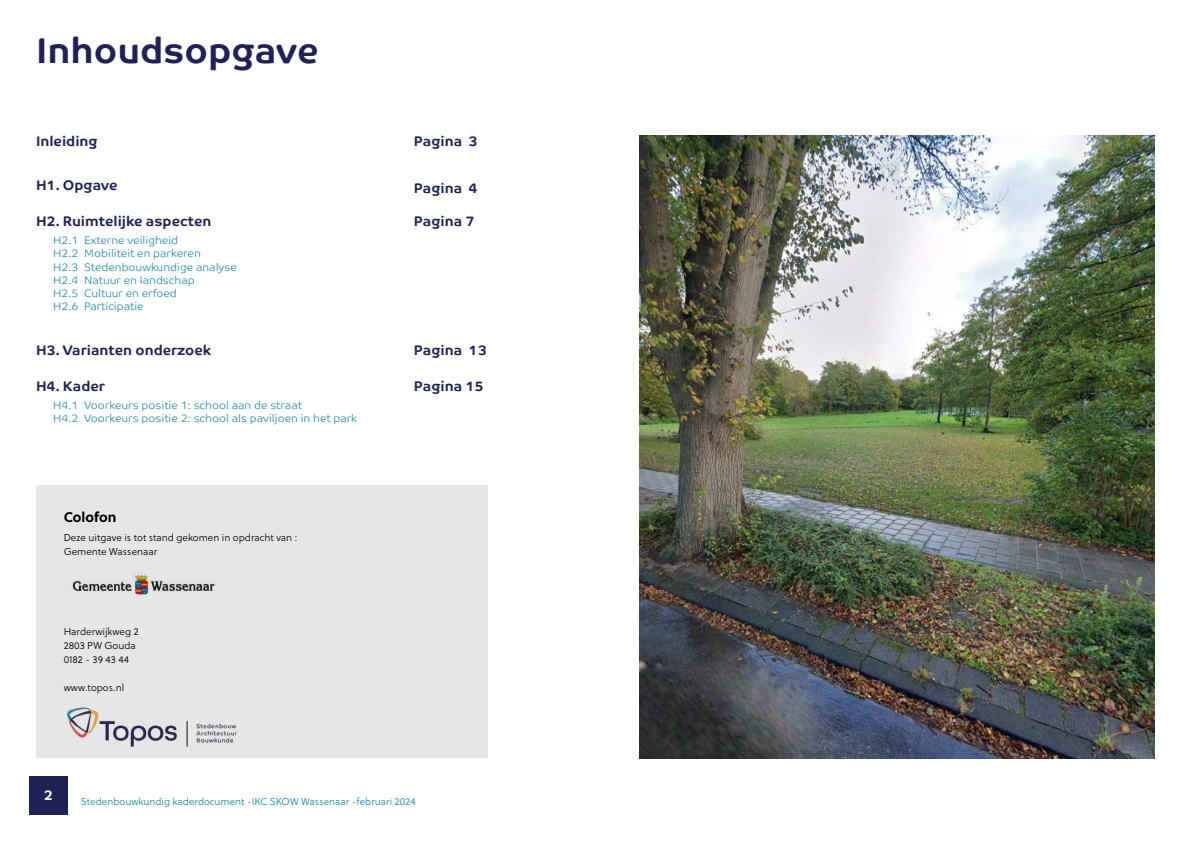
<style>
.page{position:relative;width:1191px;height:842px;background:#fff}
.page>*{position:absolute;margin:0;border:0;box-sizing:border-box;transform-origin:0 0}
.t1{font:700 36px "Co Text";color:#212157}
.t2{font:700 14px "Co Text";color:#212157}
.t3{font:700 14px "Soleil";color:#000}
.t4{font:700 14px "Co Text";color:#fff}
.t5{font:300 11px/13.2px "Co Text";color:#1c89a2}
.t6{font:300 10px/14px "Soleil";color:#000}
.t7{font:300 10px "Soleil";color:#1589a2}
</style>
<div class="page">
<div style="left:29px;top:776px;width:39px;height:38px;background:#212157"></div>
<div style="left:36px;top:485px;width:451px;height:273px;background:#e6e6e6"></div>
<img style="left:67px;top:707px;width:171px;height:40px">
<img style="left:72px;top:572px;width:143px;height:25px">
<img style="left:639px;top:135px;width:516px;height:623px">
<h1 class="t1" style="left:36px;top:35px;width:284px">Inhoudsopgave</h1>
<p class="t2" style="left:36px;top:135px;width:63px">Inleiding</p>
<p class="t2" style="left:36px;top:179px;width:83px">H1. Opgave</p>
<p class="t2" style="left:36px;top:215px;width:177px">H2. Ruimtelijke aspecten</p>
<p class="t5" style="left:53px;top:235px;width:185px">H2.1 Externe veiligheid<br>H2.2 Mobiliteit en parkeren<br>H2.3 Stedenbouwkundige analyse<br>H2.4 Natuur en landschap<br>H2.5 Cultuur en erfoed<br>H2.6 Participatie</p>
<p class="t2" style="left:36px;top:344px;width:177px">H3. Varianten onderzoek</p>
<p class="t2" style="left:36px;top:380px;width:70px">H4. Kader</p>
<p class="t5" style="left:53px;top:399px;width:305px">H4.1 Voorkeurs positie 1: school aan de straat<br>H4.2 Voorkeurs positie 2: school als paviljoen in het park</p>
<p class="t3" style="left:64px;top:511px;width:54px">Colofon</p>
<p class="t6" style="left:64px;top:532px;width:235px">Deze uitgave is tot stand gekomen in opdracht van :<br>Gemente Wassenaar</p>
<p class="t6" style="left:64px;top:626px;width:76px">Harderwijkweg 2<br>2803 PW Gouda<br>0182 - 39 43 44</p>
<p class="t6" style="left:64px;top:682px;width:62px">www.topos.nl</p>
<p class="t2" style="left:414px;top:135px;width:66px">Pagina 3</p>
<p class="t2" style="left:414px;top:182px;width:66px">Pagina 4</p>
<p class="t2" style="left:414px;top:215px;width:62px">Pagina 7</p>
<p class="t2" style="left:414px;top:344px;width:75px">Pagina 13</p>
<p class="t2" style="left:414px;top:380px;width:71px">Pagina 15</p>
<p class="t4" style="left:44px;top:789px;width:11px">2</p>
<p class="t7" style="left:81px;top:798px;width:336px">Stedenbouwkundig kaderdocument -IKC SKOW Wassenaar -februari 2024</p>
</div>
